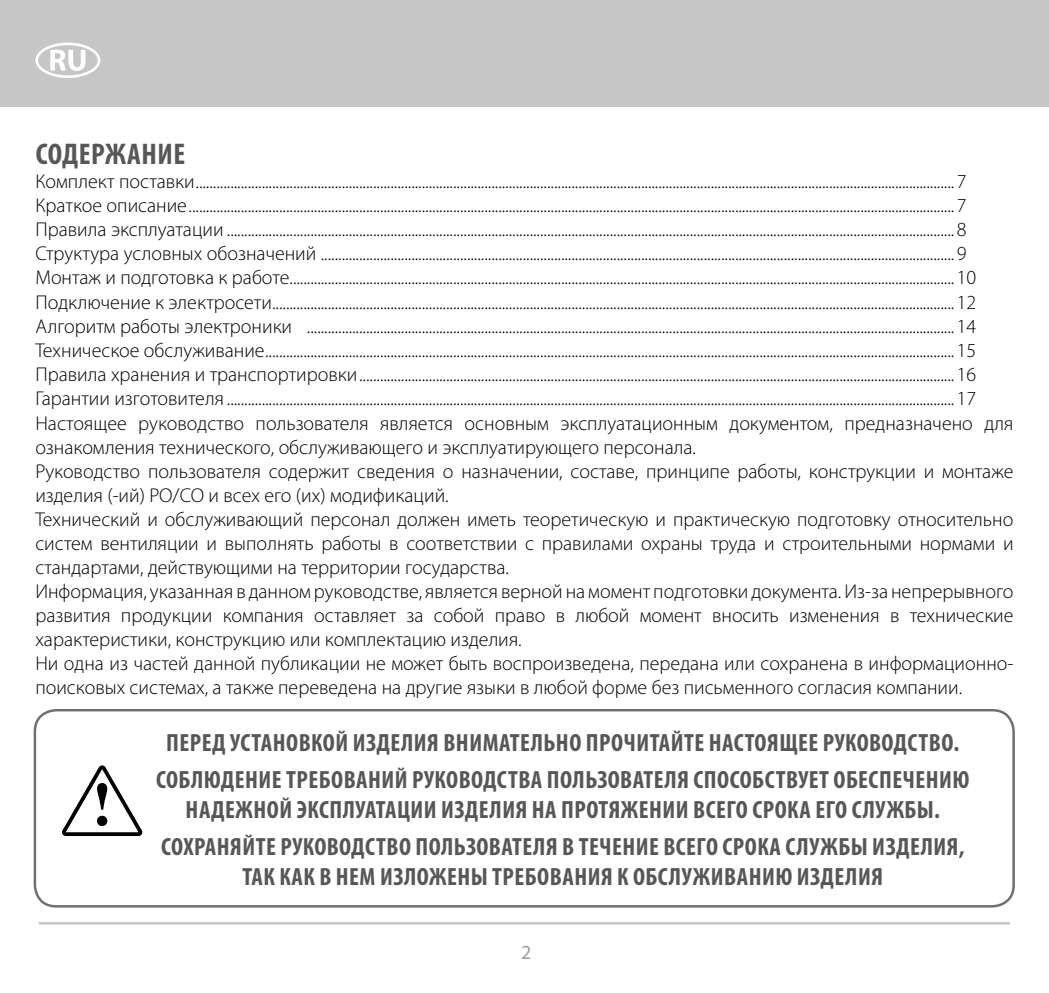
<style>
.page{position:relative;width:1049px;height:993px;background:#fff}
.page>*{position:absolute;margin:0;border:0;box-sizing:border-box;transform-origin:0 0}
.t1{font:700 condensed 30px "Myriad Pro";letter-spacing:.02em;color:#575756}
.t2{font:700 condensed 25px/37px "Myriad Pro";letter-spacing:.02em;color:#575756;text-align:center}
.t3{font:300 20px/24px "Myriad Pro";color:#000}
.t4{font:20px "Myriad Pro";color:#9d9d9c}
</style>
<div class="page">
<div style="left:0;top:0;width:1049px;height:106px;background:#c6c6c6"></div>
<svg style="left:35px;top:43px;width:65px;height:35px"></svg>
<hr style="left:39px;top:921px;width:971px;height:3px;background:#c6c6c6">
<div style="left:34px;top:708px;width:981px;height:199px;border:2px solid #706f6f;border-radius:21px"></div>
<svg style="left:62px;top:765px;width:80px;height:70px"></svg>
<h1 class="t1" style="left:36px;top:135px;width:151px">СОДЕРЖАНИЕ</h1>
<p class="t3" style="left:35px;top:170px;width:980px">Комплект поставки.......................................................................................................................................................................................................................... 7<br>Краткое описание............................................................................................................................................................................................................................ 7<br>Правила эксплуатации ................................................................................................................................................................................................................. 8<br>Структура условных обозначений ...................................................................................................................................................................................... 9<br>Монтаж и подготовка к работе............................................................................................................................................................................................... 10<br>Подключение к электросети.................................................................................................................................................................................................... 12<br>Алгоритм работы электроники .......................................................................................................................................................................................... 14<br>Техническое обслуживание...................................................................................................................................................................................................... 15<br>Правила хранения и транспортировки........................................................................................................................................................................... 16<br>Гарантии изготовителя ................................................................................................................................................................................................................. 17<br>Настоящее руководство пользователя является основным эксплуатационным документом, предназначено для ознакомления технического, обслуживающего и эксплуатирующего персонала.<br>Руководство пользователя содержит сведения о назначении, составе, принципе работы, конструкции и монтаже изделия (-ий) РО/СО и всех его (их) модификаций.<br>Технический и обслуживающий персонал должен иметь теоретическую и практическую подготовку относительно систем вентиляции и выполнять работы в соответствии с правилами охраны труда и строительными нормами и стандартами, действующими на территории государства.<br>Информация, указанная в данном руководстве, является верной на момент подготовки документа. Из-за непрерывного развития продукции компания оставляет за собой право в любой момент вносить изменения в технические характеристики, конструкцию или комплектацию изделия.<br>Ни одна из частей данной публикации не может быть воспроизведена, передана или сохранена в информационно&shy;поисковых системах, а также переведена на другие языки в любой форме без письменного согласия компании.</p>
<p class="t2" style="left:156px;top:723px;width:815px">ПЕРЕД УСТАНОВКОЙ ИЗДЕЛИЯ ВНИМАТЕЛЬНО ПРОЧИТАЙТЕ НАСТОЯЩЕЕ РУКОВОДСТВО.<br>СОБЛЮДЕНИЕ ТРЕБОВАНИЙ РУКОВОДСТВА ПОЛЬЗОВАТЕЛЯ СПОСОБСТВУЕТ ОБЕСПЕЧЕНИЮ</p>
<p class="t2" style="left:161px;top:790px;width:805px">НАДЕЖНОЙ ЭКСПЛУАТАЦИИ ИЗДЕЛИЯ НА ПРОТЯЖЕНИИ ВСЕГО СРОКА ЕГО СЛУЖБЫ.<br>СОХРАНЯЙТЕ РУКОВОДСТВО ПОЛЬЗОВАТЕЛЯ В ТЕЧЕНИЕ ВСЕГО СРОКА СЛУЖБЫ ИЗДЕЛИЯ,</p>
<p class="t2" style="left:242px;top:857px;width:642px">ТАК КАК В НЕМ ИЗЛОЖЕНЫ ТРЕБОВАНИЯ К ОБСЛУЖИВАНИЮ ИЗДЕЛИЯ</p>
<p class="t4" style="left:521px;top:939px;width:12px">2</p>
</div>
